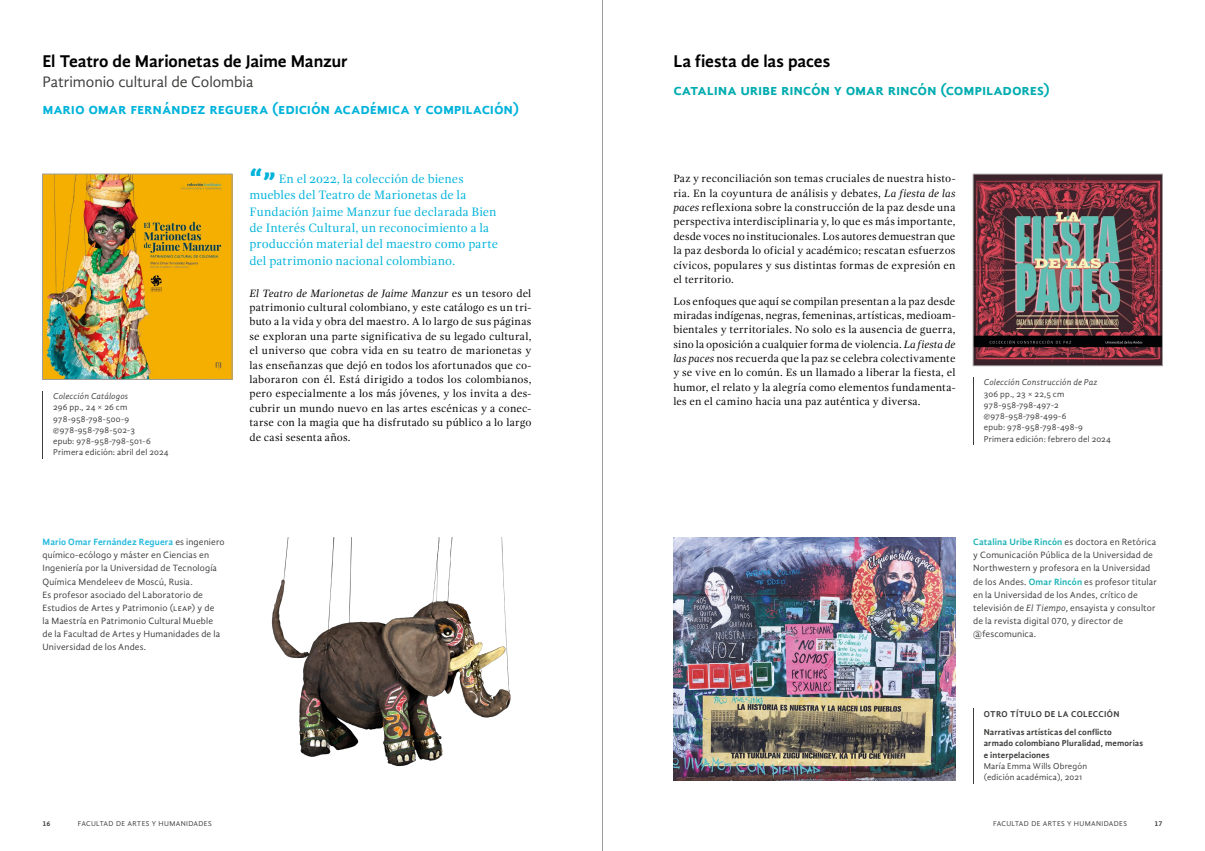
<style>
.page{position:relative;width:1205px;height:851px;background:#fff}
.page>*{position:absolute;margin:0;border:0;box-sizing:border-box;transform-origin:0 0}
.t1{font:700 30px "Gandhi Sans";color:#00b3db}
.t2{font:700 17.5px "Gandhi Sans";letter-spacing:-.005em;color:#000}
.t3{font:700 15.75px "Gandhi Sans";letter-spacing:-.01em;color:#00b3db}
.t4{font:700 15.75px "Gandhi Sans";letter-spacing:-.01em;color:#00acb0}
.t5{font:15.62px "Gandhi Sans";letter-spacing:-.005em;color:#3c3c3b}
.t6{font:12.5px/16.2px "Gandhi Serif";letter-spacing:.005em;color:#00b3db}
.t7{font:10.88px/14.4px "Gandhi Serif";letter-spacing:.01em;color:#000;text-align:justify}
.t8{font:9.38px/13.1px "Gandhi Sans";letter-spacing:.015em;color:#3c3c3b}
.t9{font:8.75px/11.2px "Gandhi Sans";letter-spacing:.015em;color:#3c3c3b}
.t10{font:700 8.75px/18.4px "Gandhi Sans";letter-spacing:.03em;color:#3c3c3b}
.t11{font:italic 8.75px "Gandhi Sans";letter-spacing:.015em;color:#3c3c3b}
.t12{font:7.25px "Gandhi Sans";letter-spacing:.05em;color:#3c3c3b}
.t13{font:700 7.25px "Gandhi Sans";color:#3c3c3b}
.s1{font-family:"Arrobatherapy"}
.s2{font-style:italic}
.s3{font-weight:700;color:#25badf}
.s4{font-weight:700;color:#21b5b8}
</style>
<div class="page">
<svg style="left:973px;top:377px;width:1px;height:68px"></svg>
<img style="left:975px;top:176px;width:185px;height:188px">
<div style="left:973px;top:174px;width:189px;height:192px;border:1px solid #9d9d9c"></div>
<img style="left:673px;top:538px;width:282px;height:242px">
<img style="left:44px;top:176px;width:186px;height:201px">
<div style="left:42px;top:174px;width:190px;height:205px;border:1px solid #9d9d9c"></div>
<svg style="left:973px;top:708px;width:1px;height:12px"></svg>
<hr style="left:973px;top:720px;width:1px;height:40px;background:#3c3c3b">
<svg style="left:973px;top:760px;width:1px;height:23px"></svg>
<img style="left:271px;top:538px;width:240px;height:229px">
<hr style="left:602px;top:0;width:1px;height:850px;background:#9d9d9c">
<h2 class="t2" style="left:42px;top:51px;width:307px">El Teatro de Marionetas de Jaime Manzur</h2>
<h3 class="t5" style="left:42px;top:73px;width:213px">Patrimonio cultural de Colombia</h3>
<h3 class="t3" style="left:42px;top:99px;width:478px">Mario Omar Fernández Reguera (edición académica y compilación)</h3>
<p class="t11" style="left:53px;top:391px;width:77px">Colección Catálogos</p>
<p class="t9" style="left:53px;top:402px;width:117px">296 pp., 24 × 26 cm<br>978-958-798-500-9<br><span class="s1">E</span>978-958-798-502-3<br>epub: 978-958-798-501-6<br>Primera edición: abril del 2024</p>
<h1 class="t1" style="left:249px;top:164px;width:28px">“”</h1>
<p class="t6" style="left:249px;top:171px;width:250px;text-indent:29px">En el 2022, la colección de bienes muebles del Teatro de Marionetas de la Fundación Jaime Manzur fue declarada Bien de Interés Cultural, un reconocimiento a la producción material del maestro como parte del patrimonio nacional colombiano.</p>
<p class="t7" style="left:249px;top:286px;width:283px"><span class="s2">El Teatro de Marionetas de Jaime Manzur</span> es un tesoro del patrimonio cultural colombiano, y este catálogo es un tri&shy;buto a la vida y obra del maestro. A lo largo de sus páginas se exploran una parte significativa de su legado cultural, el universo que cobra vida en su teatro de marionetas y las enseñanzas que dejó en todos los afortunados que co&shy;laboraron con él. Está dirigido a todos los colombianos, pero especialmente a los más jóvenes, y los invita a des&shy;cubrir un mundo nuevo en las artes escénicas y a conec&shy;tarse con la magia que ha disfrutado su público a lo largo de casi sesenta años.</p>
<p class="t8" style="left:43px;top:535px;width:184px"><span class="s3">Mario Omar Fernández Reguera</span> es ingeniero químico-ecólogo y máster en Ciencias en Ingeniería por la Universidad de Tecnología Química Mendeleev de Moscú, Rusia.<br>Es profesor asociado del Laboratorio de Estudios de Artes y Patrimonio (leap) y de<br>la Maestría en Patrimonio Cultural Mueble de la Facultad de Artes y Humanidades de la Universidad de los Andes.</p>
<h2 class="t2" style="left:673px;top:51px;width:158px">La fiesta de las paces</h2>
<h3 class="t4" style="left:673px;top:80px;width:378px">Catalina Uribe Rincón y Omar Rincón (compiladores)</h3>
<p class="t7" style="left:673px;top:171px;width:284px">Paz y reconciliación son temas cruciales de nuestra histo&shy;ria. En la coyuntura de análisis y debates, <span class="s2">La fiesta de las paces</span> reflexiona sobre la construcción de la paz desde una perspectiva interdisciplinaria y, lo que es más importante, desde voces no institucionales. Los autores demuestran que la paz desborda lo oficial y académico; rescatan esfuerzos cívicos, populares y sus distintas formas de expresión en el territorio.</p>
<p class="t7" style="left:673px;top:293px;width:284px">Los enfoques que aquí se compilan presentan a la paz desde miradas indígenas, negras, femeninas, artísticas, medioam&shy;bientales y territoriales. No solo es la ausencia de guerra, sino la oposición a cualquier forma de violencia. <span class="s2">La fiesta de las paces</span> nos recuerda que la paz se celebra colectivamente y se vive en lo común. Es un llamado a liberar la fiesta, el humor, el relato y la alegría como elementos fundamenta&shy;les en el camino hacia una paz auténtica y diversa.</p>
<p class="t11" style="left:984px;top:377px;width:115px">Colección Construcción de Paz</p>
<p class="t9" style="left:984px;top:388px;width:129px">306 pp., 23 × 22,5 cm<br>978-958-798-497-2<br><span class="s1">E</span>978-958-798-499-6<br>epub: 978-958-798-498-9<br>Primera edición: febrero del 2024</p>
<p class="t8" style="left:973px;top:535px;width:185px"><span class="s4">Catalina Uribe Rincón</span> es doctora en Retórica y Comunicación Pública de la Universidad de Northwestern y profesora en la Universidad de los Andes. <span class="s4">Omar Rincón</span> es profesor titular en la Universidad de los Andes, crítico de televisión de <span class="s2">El Tiempo</span>, ensayista y consultor de la revista digital 070, y director de @fescomunica.</p>
<p class="t10" style="left:984px;top:704px;width:137px">OTRO TÍTULO DE LA COLECCIÓN<br>Narrativas artísticas del conflicto</p>
<p class="t10" style="left:984px;top:737px;width:161px;line-height:11.2px">armado colombiano Pluralidad, memorias e interpelaciones</p>
<p class="t9" style="left:984px;top:760px;width:105px">María Emma Wills Obregón (edición académica), 2021</p>
<p class="t13" style="left:43px;top:819px;width:9px">16</p>
<p class="t12" style="left:78px;top:819px;width:135px">FACULTAD DE ARTES Y HUMANIDADES</p>
<p class="t12" style="left:993px;top:819px;width:135px">FACULTAD DE ARTES Y HUMANIDADES</p>
<p class="t13" style="left:1154px;top:819px;width:9px">17</p>
</div>
